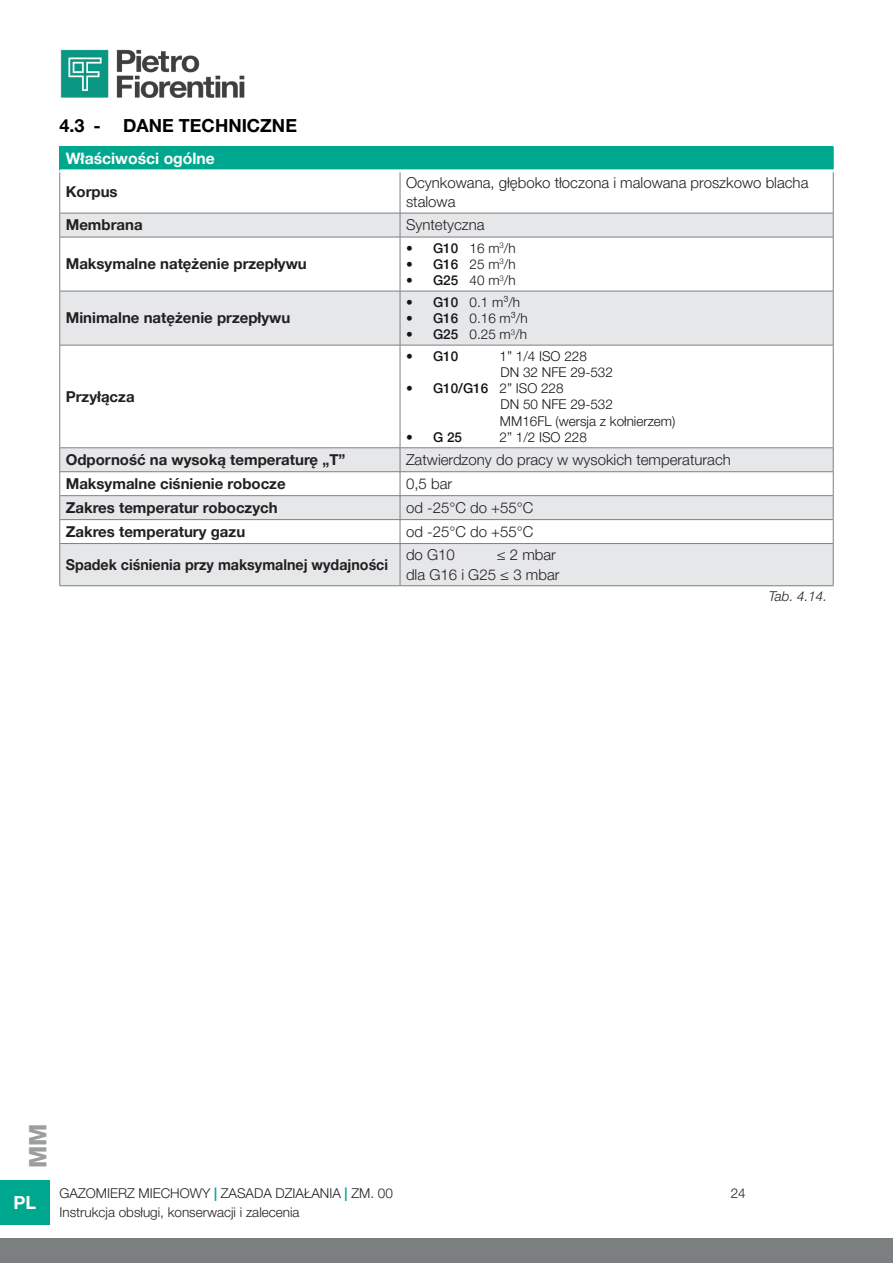
<style>
.page{position:relative;width:893px;height:1263px;background:#fff}
.page>*{position:absolute;margin:0;border:0;box-sizing:border-box;transform-origin:0 0}
.t1{font:800 24px "Helvetica Neue LT Pro";color:#9b9d9e}
.t2{font:700 18px "Helvetica Neue LT Pro";color:#000}
.t3{font:700 18px "Helvetica Neue LT Pro";color:#fff}
.Helvetica_Neue_LT_Pro_75_Bold_10_5_Sx_Bi{font:700 15.75px "Helvetica Neue LT Pro";color:#fff}
.Helvetica_Neue_LT_Pro_75_Bold_10_Sx_Nero{font:700 15px "Helvetica Neue LT Pro";color:#231f20}
.Corpo_Testo_Helvetica_Neue_LT_Pro_45_Lig{font:300 15px/19.5px "Helvetica Neue LT Pro";color:#231f20}
.Helvetica_Neue_LT_Pro_75_Bold_10_Sx_Nero-2{font:700 15px "Helvetica Neue LT Pro";color:#231f20;scale:.95 1}
.testo_tabella{font:300 13.5px/16.2px "Helvetica Neue LT Pro";color:#121418}
.t4{font:300 13.5px "Helvetica Neue LT Pro";color:#231f20}
.t5{font:italic 300 13.5px "Helvetica Neue LT Pro";color:#231f20}
.t6{font:500 13.5px "Helvetica Neue LT Pro";color:#121418}
.s1{font-weight:500}
.s2{font-weight:700;color:#00a78f}
</style>
<div class="page">
<img style="left:60px;top:49px;width:185px;height:49px">
<div style="left:0;top:1238px;width:893px;height:25px;background:#7c7f80"></div>
<div style="left:0;top:1180px;width:50px;height:45px;background:#00a78f"></div>
<div style="left:60px;top:147px;width:773px;height:24px;background:#00a78f"></div>
<svg style="left:60px;top:172px;width:773px;height:41px"></svg>
<svg style="left:60px;top:214px;width:773px;height:371px;fill:#e6e7e9"></svg>
<svg style="left:60px;top:346px;width:773px;height:197px"></svg>
<svg style="left:833px;top:147px;width:1px;height:22px"></svg>
<hr style="left:60px;top:169px;width:340px;height:3px;background:#fff">
<hr style="left:400px;top:169px;width:433px;height:3px;background:#fff">
<hr style="left:60px;top:146px;width:340px;height:1px;background:#00a78f">
<svg style="left:59px;top:147px;width:1px;height:22px"></svg>
<hr style="left:400px;top:146px;width:433px;height:1px;background:#00a78f">
<hr style="left:59px;top:172px;width:1px;height:41px;background:#7c7f80">
<hr style="left:400px;top:172px;width:1px;height:41px;background:#7c7f80">
<hr style="left:833px;top:172px;width:1px;height:41px;background:#7c7f80">
<hr style="left:59px;top:237px;width:1px;height:54px;background:#7c7f80">
<hr style="left:400px;top:237px;width:1px;height:54px;background:#7c7f80">
<hr style="left:833px;top:237px;width:1px;height:54px;background:#7c7f80">
<hr style="left:59px;top:345px;width:1px;height:103px;background:#7c7f80">
<hr style="left:400px;top:345px;width:1px;height:103px;background:#7c7f80">
<hr style="left:833px;top:345px;width:1px;height:103px;background:#7c7f80">
<hr style="left:60px;top:447px;width:340px;height:1px;background:#7c7f80">
<hr style="left:400px;top:447px;width:433px;height:1px;background:#7c7f80">
<hr style="left:60px;top:471px;width:340px;height:1px;background:#7c7f80">
<hr style="left:400px;top:471px;width:433px;height:1px;background:#7c7f80">
<hr style="left:60px;top:495px;width:340px;height:1px;background:#7c7f80">
<hr style="left:400px;top:495px;width:433px;height:1px;background:#7c7f80">
<hr style="left:60px;top:519px;width:340px;height:1px;background:#7c7f80">
<svg style="left:59px;top:448px;width:1px;height:95px"></svg>
<hr style="left:400px;top:519px;width:433px;height:1px;background:#7c7f80">
<svg style="left:400px;top:448px;width:1px;height:95px"></svg>
<svg style="left:833px;top:448px;width:1px;height:95px"></svg>
<hr style="left:60px;top:543px;width:340px;height:1px;background:#7c7f80">
<hr style="left:59px;top:544px;width:1px;height:41px;background:#7c7f80">
<hr style="left:400px;top:543px;width:433px;height:1px;background:#7c7f80">
<hr style="left:400px;top:544px;width:1px;height:41px;background:#7c7f80">
<hr style="left:833px;top:544px;width:1px;height:41px;background:#7c7f80">
<hr style="left:60px;top:585px;width:340px;height:1px;background:#7c7f80">
<hr style="left:400px;top:585px;width:433px;height:1px;background:#7c7f80">
<hr style="left:60px;top:213px;width:340px;height:1px;background:#7c7f80">
<svg style="left:59px;top:213px;width:1px;height:24px"></svg>
<hr style="left:60px;top:237px;width:340px;height:1px;background:#7c7f80">
<hr style="left:400px;top:213px;width:433px;height:1px;background:#7c7f80">
<svg style="left:400px;top:213px;width:1px;height:24px"></svg>
<svg style="left:833px;top:213px;width:1px;height:24px"></svg>
<hr style="left:400px;top:237px;width:433px;height:1px;background:#7c7f80">
<hr style="left:60px;top:291px;width:340px;height:1px;background:#7c7f80">
<hr style="left:59px;top:291px;width:1px;height:54px;background:#7c7f80">
<hr style="left:60px;top:345px;width:340px;height:1px;background:#7c7f80">
<hr style="left:400px;top:291px;width:433px;height:1px;background:#7c7f80">
<hr style="left:400px;top:291px;width:1px;height:54px;background:#7c7f80">
<hr style="left:833px;top:291px;width:1px;height:54px;background:#7c7f80">
<hr style="left:400px;top:345px;width:433px;height:1px;background:#7c7f80">
<p class="t2" style="left:60px;top:114px;width:239px">4.3 - DANE TECHNICZNE</p>
<p class="Helvetica_Neue_LT_Pro_75_Bold_10_5_Sx_Bi" style="left:66px;top:149px;width:151px">Właściwości ogólne</p>
<p class="Helvetica_Neue_LT_Pro_75_Bold_10_Sx_Nero" style="left:66px;top:183px;width:53px">Korpus</p>
<p class="Corpo_Testo_Helvetica_Neue_LT_Pro_45_Lig" style="left:406px;top:172px;width:404px">Ocynkowana, głęboko tłoczona i malowana proszkowo blacha stalowa</p>
<p class="Helvetica_Neue_LT_Pro_75_Bold_10_Sx_Nero" style="left:66px;top:216px;width:78px">Membrana</p>
<p class="Corpo_Testo_Helvetica_Neue_LT_Pro_45_Lig" style="left:406px;top:215px;width:80px">Syntetyczna</p>
<p class="Helvetica_Neue_LT_Pro_75_Bold_10_Sx_Nero" style="left:66px;top:255px;width:243px">Maksymalne natężenie przepływu</p>
<p class="testo_tabella" style="left:406px;top:239px;width:111px"><span class="s1">• G10</span> 16 m<sup>3</sup>/h</p>
<p class="testo_tabella" style="left:406px;top:256px;width:111px"><span class="s1">• G16</span> 25 m<sup>3</sup>/h</p>
<p class="testo_tabella" style="left:406px;top:272px;width:111px"><span class="s1">• G25</span> 40 m<sup>3</sup>/h</p>
<p class="Helvetica_Neue_LT_Pro_75_Bold_10_Sx_Nero" style="left:66px;top:309px;width:226px">Minimalne natężenie przepływu</p>
<p class="Helvetica_Neue_LT_Pro_75_Bold_10_Sx_Nero" style="left:66px;top:387px;width:70px">Przyłącza</p>
<p class="testo_tabella" style="left:406px;top:294px;width:116px"><span class="s1">• G10</span> 0.1 m³/h</p>
<p class="testo_tabella" style="left:406px;top:310px;width:123px"><span class="s1">• G16</span> 0.16 m³/h</p>
<p class="testo_tabella" style="left:406px;top:326px;width:122px"><span class="s1">• G25</span> 0.25 m<sup>3</sup>/h</p>
<p class="t6" style="left:406px;top:348px;width:54px">• G10</p>
<p class="testo_tabella" style="left:500px;top:348px;width:115px">1” 1/4 ISO 228<br>DN 32 NFE 29-532</p>
<p class="testo_tabella" style="left:501px;top:380px;width:114px;text-indent:-95px"><span class="s1">• G10/G16</span> 2” ISO 228<br>DN 50 NFE 29-532</p>
<p class="testo_tabella" style="left:500px;top:412px;width:177px">MM16FL (wersja z kołnierzem)</p>
<p class="t6" style="left:406px;top:429px;width:58px">• G 25</p>
<p class="testo_tabella" style="left:500px;top:429px;width:89px">2” 1/2 ISO 228</p>
<p class="Helvetica_Neue_LT_Pro_75_Bold_10_Sx_Nero" style="left:66px;top:450px;width:281px">Odporność na wysoką temperaturę „T”</p>
<p class="Corpo_Testo_Helvetica_Neue_LT_Pro_45_Lig" style="left:406px;top:450px;width:326px">Zatwierdzony do pracy w wysokich temperaturach</p>
<p class="Helvetica_Neue_LT_Pro_75_Bold_10_Sx_Nero" style="left:66px;top:474px;width:221px">Maksymalne ciśnienie robocze</p>
<p class="Corpo_Testo_Helvetica_Neue_LT_Pro_45_Lig" style="left:406px;top:474px;width:48px">0,5 bar</p>
<p class="Helvetica_Neue_LT_Pro_75_Bold_10_Sx_Nero" style="left:66px;top:498px;width:213px">Zakres temperatur roboczych</p>
<p class="Corpo_Testo_Helvetica_Neue_LT_Pro_45_Lig" style="left:406px;top:498px;width:129px">od -25°C do +55°C</p>
<p class="Helvetica_Neue_LT_Pro_75_Bold_10_Sx_Nero" style="left:66px;top:522px;width:181px">Zakres temperatury gazu</p>
<p class="Corpo_Testo_Helvetica_Neue_LT_Pro_45_Lig" style="left:406px;top:521px;width:129px">od -25°C do +55°C</p>
<p class="Helvetica_Neue_LT_Pro_75_Bold_10_Sx_Nero-2" style="left:66px;top:555px;width:341px">Spadek ciśnienia przy maksymalnej wydajności</p>
<p class="Corpo_Testo_Helvetica_Neue_LT_Pro_45_Lig" style="left:406px;top:545px;width:50px">do G10</p>
<p class="Corpo_Testo_Helvetica_Neue_LT_Pro_45_Lig" style="left:497px;top:545px;width:61px">≤ 2 mbar</p>
<p class="Corpo_Testo_Helvetica_Neue_LT_Pro_45_Lig" style="left:406px;top:564px;width:155px">dla G16 i G25 ≤ 3 mbar</p>
<p class="t5" style="left:769px;top:588px;width:60px">Tab. 4.14.</p>
<h1 class="t1" style="left:24px;top:1168px;width:46px;rotate:-90deg">MM</h1>
<p class="t3" style="left:13px;top:1191px;width:24px">PL</p>
<p class="t4" style="left:60px;top:1185px;width:335px">Gazomierz miechowy <span class="s2">|</span> ZASADA DZIAŁANIA <span class="s2">|</span> ZM. 00</p>
<p class="t4" style="left:60px;top:1204px;width:242px">Instrukcja obsługi, konserwacji i zalecenia</p>
<p class="t4" style="left:731px;top:1185px;width:17px">24</p>
</div>
